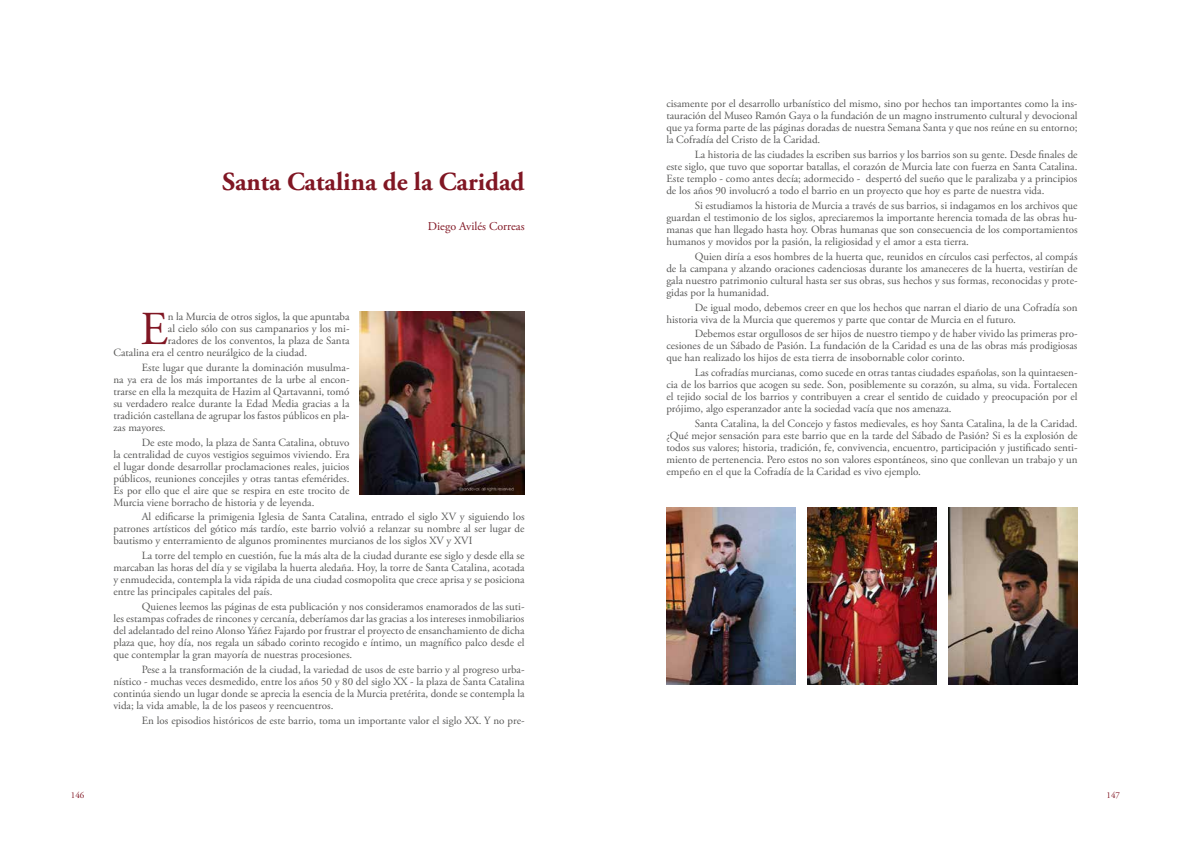
<style>
.page{position:relative;width:1191px;height:842px;background:#fff}
.page>*{position:absolute;margin:0;border:0;box-sizing:border-box;transform-origin:0 0}
.t1{font:47.2px "Adobe Garamond Pro";color:#801623}
.t2{font:700 26px "Adobe Garamond Pro";color:#801623}
.t3{font:12px "Adobe Garamond Pro";color:#801623}
.t4{font:11px/12px "Adobe Garamond Pro";color:#575756;text-align:justify}
.t5{font:9px "Adobe Garamond Pro";color:#801623}
</style>
<div class="page">
<img style="left:359px;top:312px;width:165px;height:182px">
<img style="left:666px;top:507px;width:129px;height:178px">
<img style="left:807px;top:507px;width:129px;height:178px">
<img style="left:948px;top:507px;width:129px;height:178px">
<h2 class="t2" style="left:222px;top:167px;width:304px">Santa Catalina de la Caridad</h2>
<p class="t3" style="left:428px;top:219px;width:98px">Diego Avilés Correas</p>
<h1 class="t1" style="left:140px;top:301px;width:29px">E</h1>
<p class="t4" style="left:168px;top:311px;width:183px">n la Murcia de otros siglos, la que apuntaba</p>
<p class="t4" style="left:168px;top:323px;width:183px">al cielo sólo con sus campanarios y los mi-</p>
<p class="t4" style="left:168px;top:335px;width:183px">radores de los conventos, la plaza de Santa</p>
<p class="t4" style="left:113px;top:347px;width:195px">Catalina era el centro neurálgico de la ciudad.</p>
<p class="t4" style="left:113px;top:362px;width:238px;text-indent:28px">Este lugar que durante la dominación musulma&shy;na ya era de los más importantes de la urbe al encon&shy;trarse en ella la mezquita de Hazim al Qartavanni, tomó su verdadero realce durante la Edad Media gracias a la tradición castellana de agrupar los fastos públicos en pla&shy;zas mayores.</p>
<p class="t4" style="left:113px;top:436px;width:238px;text-indent:28px">De este modo, la plaza de Santa Catalina, obtuvo la centralidad de cuyos vestigios seguimos viviendo. Era el lugar donde desarrollar proclamaciones reales, juicios públicos, reuniones concejiles y otras tantas efemérides.<br>Es por ello que el aire que se respira en este trocito de Murcia viene borracho de historia y de leyenda.</p>
<p class="t4" style="left:113px;top:511px;width:413px;text-indent:28px">Al edificarse la primigenia Iglesia de Santa Catalina, entrado el siglo XV y siguiendo los patrones artísticos del gótico más tardío, este barrio volvió a relanzar su nombre al ser lugar de bautismo y enterramiento de algunos prominentes murcianos de los siglos XV y XVI</p>
<p class="t4" style="left:113px;top:550px;width:413px;text-indent:28px">La torre del templo en cuestión, fue la más alta de la ciudad durante ese siglo y desde ella se marcaban las horas del día y se vigilaba la huerta aledaña. Hoy, la torre de Santa Catalina, acotada y enmudecida, contempla la vida rápida de una ciudad cosmopolita que crece aprisa y se posiciona entre las principales capitales del país.</p>
<p class="t4" style="left:113px;top:601px;width:413px;text-indent:28px">Quienes leemos las páginas de esta publicación y nos consideramos enamorados de las suti&shy;les estampas cofrades de rincones y cercanía, deberíamos dar las gracias a los intereses inmobiliarios del adelantado del reino Alonso Yáñez Fajardo por frustrar el proyecto de ensanchamiento de dicha plaza que, hoy día, nos regala un sábado corinto recogido e íntimo, un magnífico palco desde el que contemplar la gran mayoría de nuestras procesiones.</p>
<p class="t4" style="left:113px;top:664px;width:413px;text-indent:28px">Pese a la transformación de la ciudad, la variedad de usos de este barrio y al progreso urba&shy;nístico - muchas veces desmedido, entre los años 50 y 80 del siglo XX - la plaza de Santa Catalina continúa siendo un lugar donde se aprecia la esencia de la Murcia pretérita, donde se contempla la vida; la vida amable, la de los paseos y reencuentros.</p>
<p class="t4" style="left:142px;top:715px;width:384px">En los episodios históricos de este barrio, toma un importante valor el siglo XX. Y no pre-</p>
<p class="t4" style="left:666px;top:98px;width:412px">cisamente por el desarrollo urbanístico del mismo, sino por hechos tan importantes como la ins&shy;tauración del Museo Ramón Gaya o la fundación de un magno instrumento cultural y devocional que ya forma parte de las páginas doradas de nuestra Semana Santa y que nos reúne en su entorno; la Cofradía del Cristo de la Caridad.</p>
<p class="t4" style="left:666px;top:149px;width:413px;text-indent:28px">La historia de las ciudades la escriben sus barrios y los barrios son su gente. Desde finales de este siglo, que tuvo que soportar batallas, el corazón de Murcia late con fuerza en Santa Catalina.<br>Este templo - como antes decía; adormecido - despertó del sueño que le paralizaba y a principios de los años 90 involucró a todo el barrio en un proyecto que hoy es parte de nuestra vida.</p>
<p class="t4" style="left:666px;top:200px;width:413px;text-indent:28px">Si estudiamos la historia de Murcia a través de sus barrios, si indagamos en los archivos que guardan el testimonio de los siglos, apreciaremos la importante herencia tomada de las obras hu&shy;manas que han llegado hasta hoy. Obras humanas que son consecuencia de los comportamientos humanos y movidos por la pasión, la religiosidad y el amor a esta tierra.</p>
<p class="t4" style="left:666px;top:251px;width:413px;text-indent:28px">Quien diría a esos hombres de la huerta que, reunidos en círculos casi perfectos, al compás de la campana y alzando oraciones cadenciosas durante los amaneceres de la huerta, vestirían de gala nuestro patrimonio cultural hasta ser sus obras, sus hechos y sus formas, reconocidas y prote&shy;gidas por la humanidad.</p>
<p class="t4" style="left:666px;top:301px;width:412px;text-indent:28px">De igual modo, debemos creer en que los hechos que narran el diario de una Cofradía son historia viva de la Murcia que queremos y parte que contar de Murcia en el futuro.</p>
<p class="t4" style="left:666px;top:328px;width:413px;text-indent:28px">Debemos estar orgullosos de ser hijos de nuestro tiempo y de haber vivido las primeras pro&shy;cesiones de un Sábado de Pasión. La fundación de la Caridad es una de las obras más prodigiosas que han realizado los hijos de esta tierra de insobornable color corinto.</p>
<p class="t4" style="left:666px;top:367px;width:413px;text-indent:28px">Las cofradías murcianas, como sucede en otras tantas ciudades españolas, son la quintaesen&shy;cia de los barrios que acogen su sede. Son, posiblemente su corazón, su alma, su vida. Fortalecen el tejido social de los barrios y contribuyen a crear el sentido de cuidado y preocupación por el prójimo, algo esperanzador ante la sociedad vacía que nos amenaza.</p>
<p class="t4" style="left:666px;top:418px;width:413px;text-indent:28px">Santa Catalina, la del Concejo y fastos medievales, es hoy Santa Catalina, la de la Caridad. ¿Qué mejor sensación para este barrio que en la tarde del Sábado de Pasión? Si es la explosión de todos sus valores; historia, tradición, fe, convivencia, encuentro, participación y justificado senti&shy;miento de pertenencia. Pero estos no son valores espontáneos, sino que conllevan un trabajo y un empeño en el que la Cofradía de la Caridad es vivo ejemplo.</p>
<p class="t5" style="left:71px;top:789px;width:15px">146</p>
<p class="t5" style="left:1106px;top:789px;width:15px">147</p>
</div>
